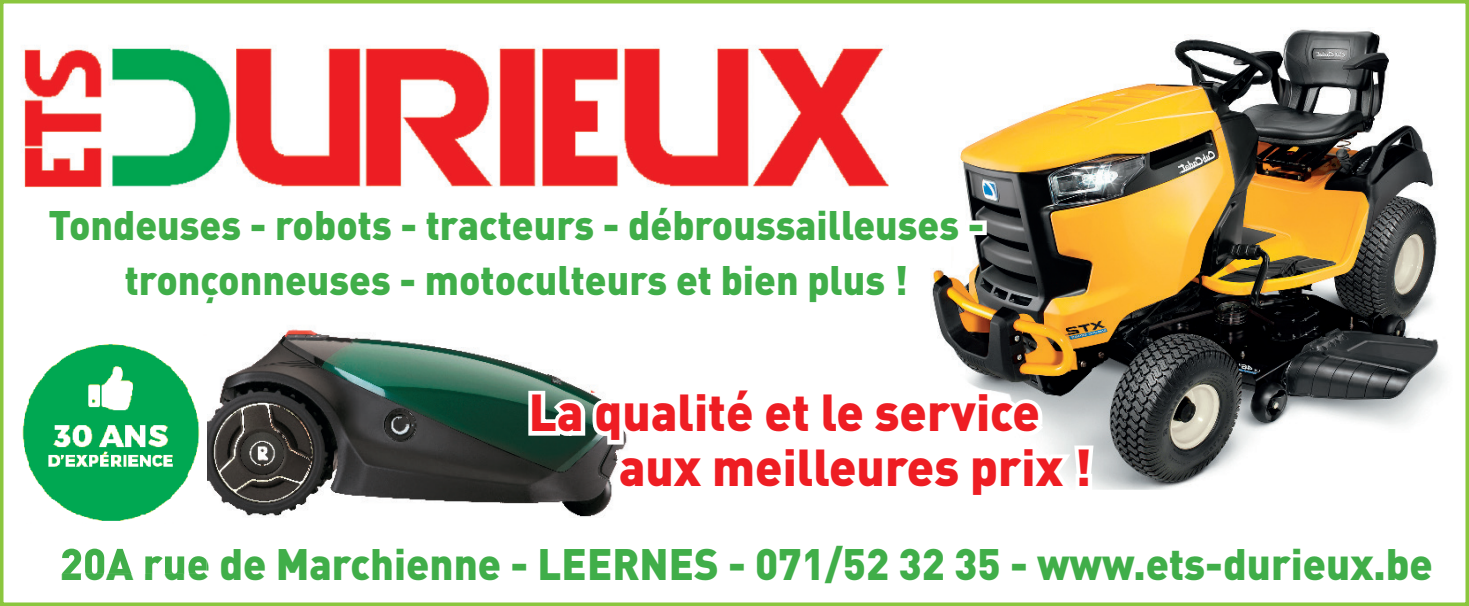
<style>
.page{position:relative;width:1469px;height:606px;background:#fff}
.page>*{position:absolute;margin:0;border:0;box-sizing:border-box;transform-origin:0 0}
.t1{font:900 51.1px/54.6px "DIN";color:#ee1d23;scale:.96 1}
.t2{font:900 43.4px "DIN";color:#40ae49;scale:.96 1}
.t3{font:900 40.6px/54.6px "DIN";color:#40ae49;text-align:center;scale:.96 1}
</style>
<div class="page">
<img style="left:207px;top:329px;width:402px;height:188px">
<img style="left:930px;top:29px;width:515px;height:460px">
<img style="left:24px;top:45px;width:865px;height:143px">
<svg style="left:930px;top:196px;width:39px;height:55px"></svg>
<svg style="left:524px;top:379px;width:574px;height:124px"></svg>
<img style="left:22px;top:344px;width:178px;height:177px">
<img style="left:62px;top:548px;width:145px;height:25px">
<div style="left:0;top:0;width:1468px;height:605px;border:4px solid #8bc63e"></div>
<p class="t3" style="left:49px;top:195px;width:976px">Tondeuses - robots - tracteurs - débroussailleuses - tronçonneuses - motoculteurs et bien plus !</p>
<p class="t1" style="left:619px;top:382px;width:494px;text-indent:-90px">La qualité et le service aux meilleures prix !</p>
<p class="t2" style="left:60px;top:534px;width:1431px">20A rue de Marchienne - LEERNES - 071/52 32 35 - www.ets-durieux.be</p>
</div>
